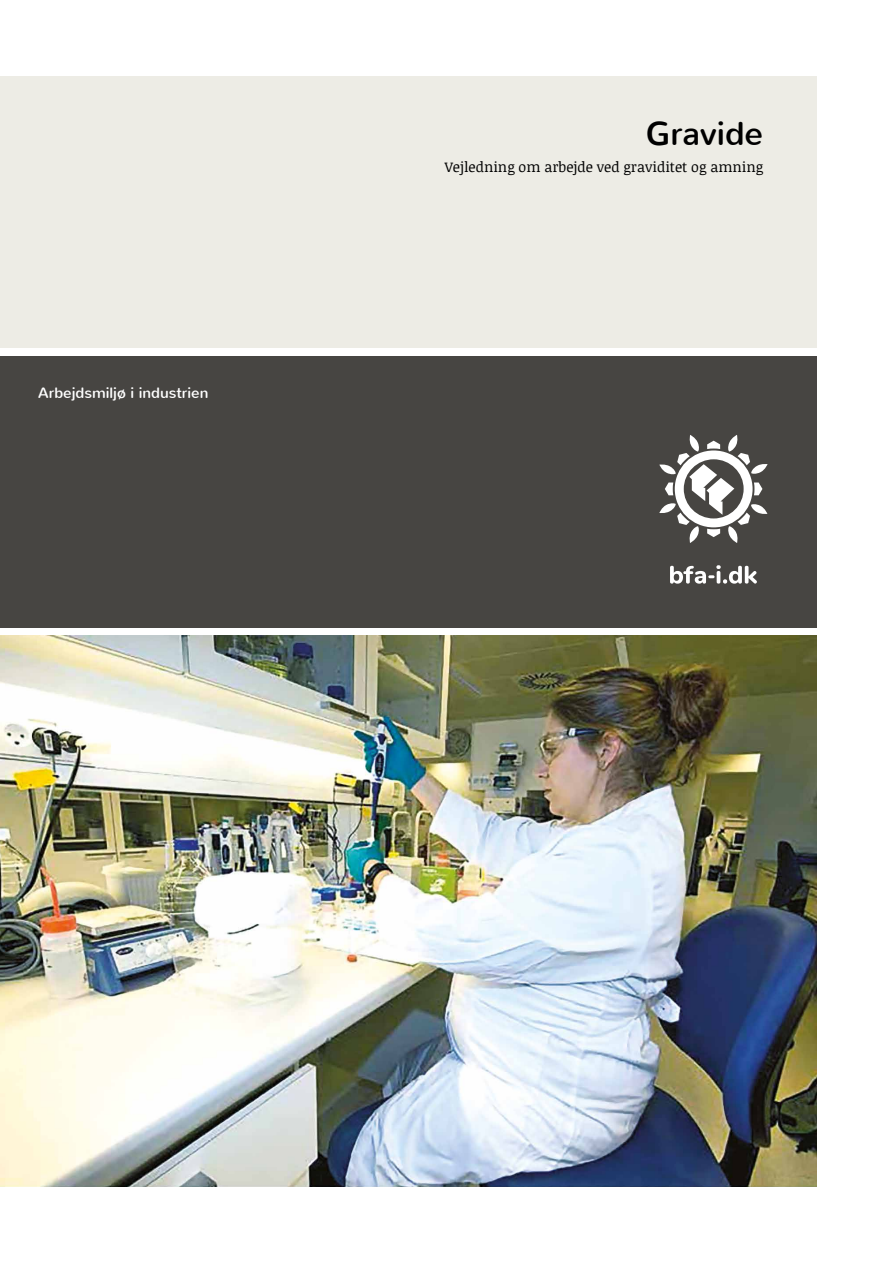
<style>
.page{position:relative;width:893px;height:1263px;background:#fff}
.page>*{position:absolute;margin:0;border:0;box-sizing:border-box;transform-origin:0 0}
.t1{font:33px "Nunito";color:#000}
.t2{font:15px "Nunito";color:#fff}
.t3{font:14.25px "Noticia Text";color:#000}
</style>
<div class="page">
<div style="left:0;top:77px;width:816px;height:271px;background:#edece5"></div>
<div style="left:0;top:356px;width:816px;height:271px;background:#474542"></div>
<img style="left:0;top:636px;width:816px;height:550px">
<svg style="left:670px;top:565px;width:87px;height:19px"></svg>
<svg style="left:659px;top:435px;width:108px;height:108px"></svg>
<p class="t2" style="left:38px;top:383px;width:172px">Arbejdsmiljø i industrien</p>
<h1 class="t1" style="left:646px;top:113px;width:119px">Gravide</h1>
<p class="t3" style="left:445px;top:157px;width:320px">Vejledning om arbejde ved graviditet og amning</p>
</div>
